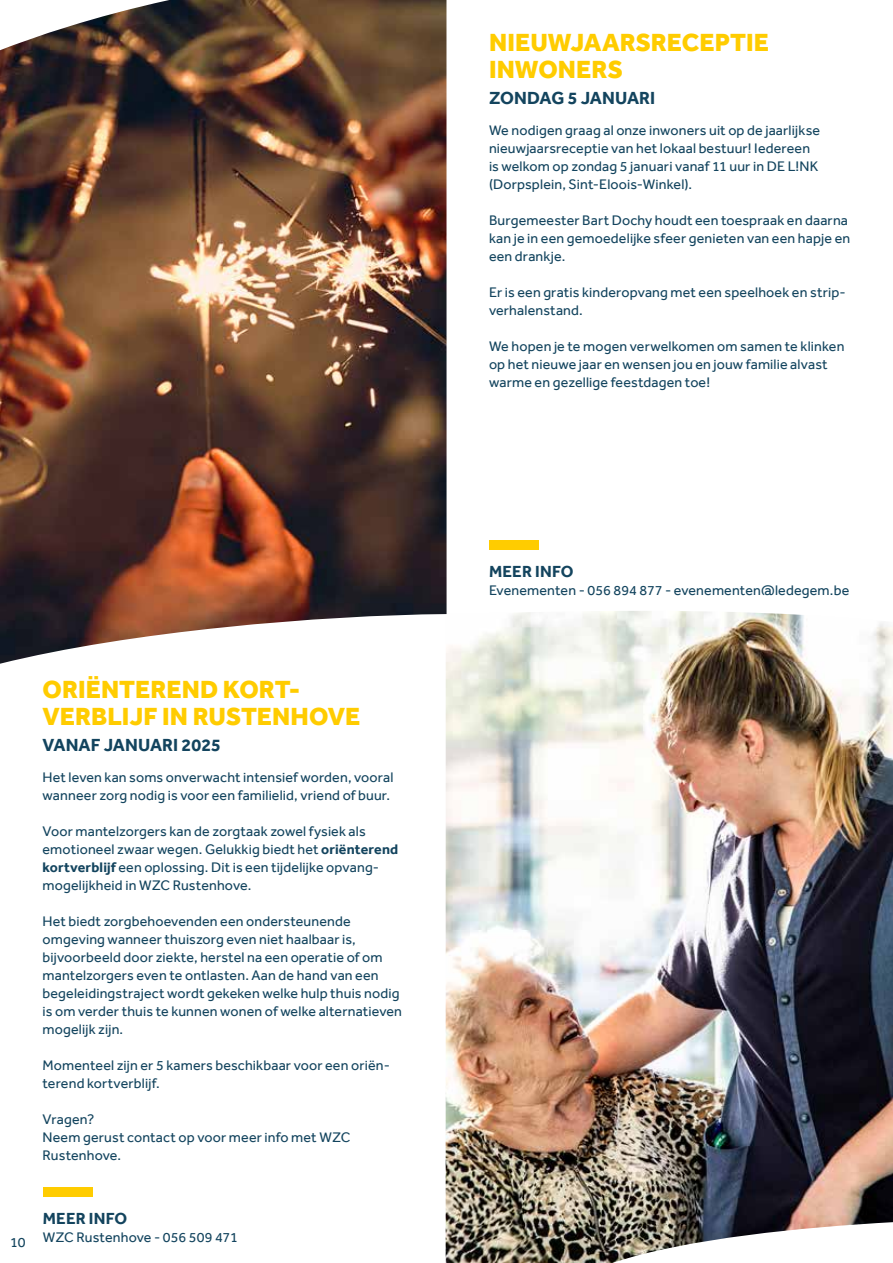
<style>
.page{position:relative;width:893px;height:1263px;background:#fff}
.page>*{position:absolute;margin:0;border:0;box-sizing:border-box;transform-origin:0 0}
.t1{font:800 25.5px/27px "Effra";letter-spacing:.005em;color:#fc0}
.t2{font:700 18px "Effra";letter-spacing:.005em;color:#13445e}
.t3{font:700 16.5px "Effra";letter-spacing:.015em;color:#13445e}
.t4{font:14.25px/18px "Effra";letter-spacing:.01em;color:#13445e}
.s1{font-weight:700}
</style>
<div class="page">
<img style="left:446px;top:611px;width:447px;height:652px">
<img style="left:0;top:0;width:447px;height:664px">
<div style="left:489px;top:540px;width:49px;height:9px;background:#fc0"></div>
<div style="left:43px;top:1188px;width:50px;height:9px;background:#fc0"></div>
<h1 class="t1" style="left:43px;top:676px;width:319px">ORIËNTEREND KORT-<br>VERBLIJF IN RUSTENHOVE</h1>
<p class="t2" style="left:43px;top:734px;width:180px">VANAF JANUARI 2025</p>
<p class="t4" style="left:43px;top:768px;width:353px">Het leven kan soms onverwacht intensief worden, vooral wanneer zorg nodig is voor een familielid, vriend of buur.</p>
<p class="t4" style="left:43px;top:822px;width:357px">Voor mantelzorgers kan de zorgtaak zowel fysiek als emotioneel zwaar wegen. Gelukkig biedt het <span class="s1">oriënterend kortverblijf</span> een oplossing. Dit is een tijdelijke opvang&shy;mogelijkheid in WZC Rustenhove.</p>
<p class="t4" style="left:43px;top:912px;width:361px">Het biedt zorgbehoevenden een ondersteunende omgeving wanneer thuiszorg even niet haalbaar is, bijvoorbeeld door ziekte, herstel na een operatie of om mantelzorgers even te ontlasten. Aan de hand van een begeleidingstraject wordt gekeken welke hulp thuis nodig is om verder thuis te kunnen wonen of welke alternatieven mogelijk zijn.</p>
<p class="t4" style="left:43px;top:1056px;width:349px">Momenteel zijn er 5 kamers beschikbaar voor een oriën&shy;terend kortverblijf.</p>
<p class="t4" style="left:43px;top:1110px;width:309px">Vragen?<br>Neem gerust contact op voor meer info met WZC<br>Rustenhove.</p>
<p class="t4" style="left:10px;top:1233px;width:17px">10</p>
<p class="t3" style="left:43px;top:1208px;width:86px">MEER INFO</p>
<p class="t4" style="left:43px;top:1228px;width:197px">WZC Rustenhove - 056 509 471</p>
<h1 class="t1" style="left:489px;top:29px;width:281px">NIEUWJAARSRECEPTIE<br>INWONERS</h1>
<p class="t2" style="left:489px;top:87px;width:168px">ZONDAG 5 JANUARI</p>
<p class="t4" style="left:489px;top:121px;width:333px">We nodigen graag al onze inwoners uit op de jaarlijkse nieuwjaarsreceptie van het lokaal bestuur! Iedereen is welkom op zondag 5 januari vanaf 11 uur in DE L!NK (Dorpsplein, Sint-Eloois-Winkel).</p>
<p class="t4" style="left:489px;top:211px;width:363px">Burgemeester Bart Dochy houdt een toespraak en daarna kan je in een gemoedelijke sfeer genieten van een hapje en een drankje.</p>
<p class="t4" style="left:489px;top:283px;width:358px">Er is een gratis kinderopvang met een speelhoek en strip&shy;verhalenstand.</p>
<p class="t4" style="left:489px;top:337px;width:357px">We hopen je te mogen verwelkomen om samen te klinken op het nieuwe jaar en wensen jou en jouw familie alvast warme en gezellige feestdagen toe!</p>
<p class="t3" style="left:489px;top:561px;width:86px">MEER INFO</p>
<p class="t4" style="left:489px;top:581px;width:362px">Evenementen - 056 894 877 - evenementen@ledegem.be</p>
</div>
